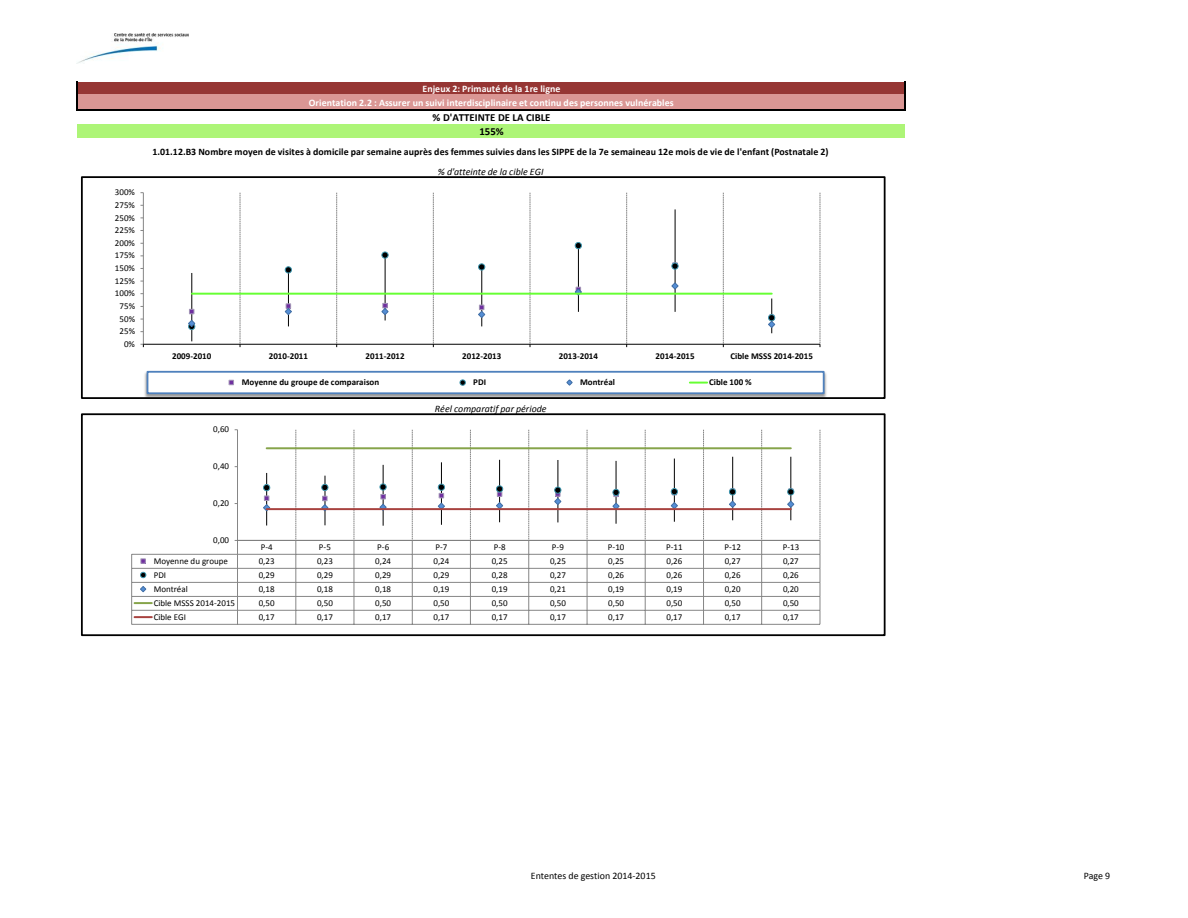
<style>
.page{position:relative;width:1188px;height:918px;background:#fff}
.page>*{position:absolute;margin:0;border:0;box-sizing:border-box;transform-origin:0 0}
.t1{font:700 10.8px "Calibri";color:#000}
.t2{font:700 9.9px "Calibri";letter-spacing:.005em;color:#000}
.t3{font:700 9.9px "Calibri";letter-spacing:.005em;color:#fff}
.t4{font:italic 9.9px "Calibri";letter-spacing:-.005em;color:#000}
.t5{font:9.9px "Calibri";color:#000}
.t6{font:9px "Calibri";color:#000}
.t7{font:700 9px "Calibri";color:#000}
</style>
<div class="page">
<img style="left:77px;top:34px;width:112px;height:29px">
<div style="left:78px;top:82px;width:827px;height:13px;background:#963634"></div>
<div style="left:78px;top:94px;width:827px;height:16px;background:#da9694"></div>
<div style="left:78px;top:124px;width:827px;height:14px;background:#adf577"></div>
<hr style="left:76px;top:81px;width:2px;height:30px;background:#000">
<hr style="left:904px;top:81px;width:2px;height:30px;background:#000">
<hr style="left:78px;top:109px;width:828px;height:2px;background:#000">
<hr style="left:143px;top:193px;width:1px;height:151px;background:#868686">
<hr style="left:143px;top:344px;width:677px;height:1px;background:#000">
<svg style="left:240px;top:193px;width:1px;height:154px"></svg>
<svg style="left:336px;top:193px;width:1px;height:154px"></svg>
<svg style="left:433px;top:193px;width:1px;height:154px"></svg>
<svg style="left:530px;top:193px;width:1px;height:154px"></svg>
<svg style="left:626px;top:193px;width:1px;height:154px"></svg>
<svg style="left:723px;top:193px;width:1px;height:154px"></svg>
<svg style="left:820px;top:193px;width:1px;height:154px"></svg>
<hr style="left:192px;top:273px;width:1px;height:68px;background:#000">
<hr style="left:288px;top:270px;width:1px;height:56px;background:#000">
<hr style="left:385px;top:255px;width:1px;height:65px;background:#000">
<hr style="left:481px;top:267px;width:1px;height:59px;background:#000">
<hr style="left:578px;top:246px;width:1px;height:66px;background:#000">
<hr style="left:675px;top:209px;width:1px;height:103px;background:#000">
<hr style="left:771px;top:299px;width:1px;height:34px;background:#000">
<div style="left:189px;top:323px;width:6px;height:7px;background:#82b7c5;border-radius:50%"></div>
<div style="left:188px;top:323px;width:7px;height:7px;border:1px solid #3d96ae;border-radius:50%"></div>
<svg style="left:285px;top:267px;width:6px;height:6px"></svg>
<div style="left:285px;top:266px;width:7px;height:7px;border:1px solid #3d96ae;border-radius:50%"></div>
<div style="left:382px;top:252px;width:6px;height:7px;border:1px solid #3d96ae;border-radius:50%"></div>
<div style="left:478px;top:264px;width:7px;height:6px;border:1px solid #3d96ae;border-radius:50%"></div>
<div style="left:575px;top:242px;width:6px;height:7px;background:#000;border-radius:50%"></div>
<div style="left:575px;top:242px;width:7px;height:7px;border:1px solid #3d96ae;border-radius:50%"></div>
<svg style="left:672px;top:262px;width:6px;height:7px"></svg>
<div style="left:672px;top:263px;width:6px;height:7px;border:1px solid #3d96ae;border-radius:50%"></div>
<div style="left:768px;top:314px;width:7px;height:7px;border:1px solid #3d96ae;border-radius:50%"></div>
<svg style="left:188px;top:309px;width:8px;height:19px"></svg>
<svg style="left:284px;top:303px;width:8px;height:13px"></svg>
<svg style="left:381px;top:303px;width:8px;height:13px"></svg>
<svg style="left:478px;top:305px;width:8px;height:14px"></svg>
<svg style="left:574px;top:287px;width:8px;height:9px"></svg>
<svg style="left:671px;top:282px;width:8px;height:8px"></svg>
<svg style="left:768px;top:315px;width:8px;height:13px"></svg>
<hr style="left:192px;top:293px;width:580px;height:2px;background:#6f3">
<img style="left:144px;top:370px;width:683px;height:26px">
<div style="left:148px;top:372px;width:676px;height:21px;background:#fff"></div>
<div style="left:147px;top:371px;width:678px;height:23px;border:2px solid #4f81bd"></div>
<svg style="left:229px;top:380px;width:5px;height:5px"></svg>
<svg style="left:460px;top:380px;width:6px;height:6px"></svg>
<svg style="left:566px;top:379px;width:7px;height:7px"></svg>
<svg style="left:690px;top:382px;width:17px;height:2px"></svg>
<div style="left:81px;top:176px;width:805px;height:223px;border:2px solid #000"></div>
<svg style="left:131px;top:429px;width:690px;height:196px"></svg>
<hr style="left:267px;top:447px;width:524px;height:2px;background:#86a44a">
<hr style="left:267px;top:508px;width:524px;height:2px;background:#a8423f">
<div style="left:81px;top:413px;width:805px;height:223px;border:2px solid #000"></div>
<p class="t6" style="left:115px;top:187px;width:22px">300%</p>
<p class="t6" style="left:115px;top:199px;width:22px">275%</p>
<p class="t6" style="left:115px;top:212px;width:22px">250%</p>
<p class="t6" style="left:115px;top:224px;width:22px">225%</p>
<p class="t6" style="left:115px;top:237px;width:22px">200%</p>
<p class="t6" style="left:115px;top:250px;width:22px">175%</p>
<p class="t6" style="left:115px;top:262px;width:22px">150%</p>
<p class="t6" style="left:115px;top:275px;width:22px">125%</p>
<p class="t6" style="left:115px;top:288px;width:22px">100%</p>
<p class="t6" style="left:120px;top:300px;width:17px">75%</p>
<p class="t6" style="left:120px;top:313px;width:17px">50%</p>
<p class="t6" style="left:120px;top:326px;width:17px">25%</p>
<p class="t6" style="left:124px;top:338px;width:12px">0%</p>
<p class="t3" style="left:423px;top:82px;width:140px">Enjeux 2: Primauté de la 1re ligne</p>
<p class="t3" style="left:309px;top:97px;width:366px">Orientation 2.2 : Assurer un suivi interdisciplinaire et continu des personnes vulnérables</p>
<p class="t1" style="left:433px;top:110px;width:119px">% D'ATTEINTE DE LA CIBLE</p>
<p class="t1" style="left:480px;top:124px;width:26px">155%</p>
<p class="t2" style="left:152px;top:145px;width:678px">1.01.12.B3 Nombre moyen de visites à domicile par semaine auprès des femmes suivies dans les SIPPE de la 7e semaineau 12e mois de vie de l'enfant (Postnatale 2)</p>
<p class="t4" style="left:438px;top:168px;width:107px">% d'atteinte de la cible EGI</p>
<p class="t7" style="left:172px;top:350px;width:41px">2009-2010</p>
<p class="t7" style="left:269px;top:350px;width:41px">2010-2011</p>
<p class="t7" style="left:366px;top:350px;width:41px">2011-2012</p>
<p class="t7" style="left:462px;top:350px;width:41px">2012-2013</p>
<p class="t7" style="left:559px;top:350px;width:41px">2013-2014</p>
<p class="t7" style="left:656px;top:350px;width:41px">2014-2015</p>
<p class="t7" style="left:731px;top:350px;width:84px">Cible MSSS 2014-2015</p>
<p class="t7" style="left:242px;top:376px;width:139px">Moyenne du groupe de comparaison</p>
<p class="t7" style="left:473px;top:376px;width:14px">PDI</p>
<p class="t7" style="left:580px;top:376px;width:37px">Montréal</p>
<p class="t7" style="left:709px;top:376px;width:44px">Cible 100 %</p>
<p class="t6" style="left:213px;top:424px;width:17px">0,60</p>
<p class="t6" style="left:213px;top:461px;width:17px">0,40</p>
<p class="t6" style="left:213px;top:497px;width:17px">0,20</p>
<p class="t6" style="left:213px;top:534px;width:17px">0,00</p>
<p class="t4" style="left:435px;top:404px;width:113px">Réel comparatif par période</p>
<p class="t6" style="left:261px;top:541px;width:13px">P-4</p>
<p class="t6" style="left:319px;top:541px;width:13px">P-5</p>
<p class="t6" style="left:377px;top:541px;width:13px">P-6</p>
<p class="t6" style="left:435px;top:541px;width:13px">P-7</p>
<p class="t6" style="left:494px;top:541px;width:13px">P-8</p>
<p class="t6" style="left:552px;top:541px;width:13px">P-9</p>
<p class="t6" style="left:608px;top:541px;width:18px">P-10</p>
<p class="t6" style="left:666px;top:541px;width:18px">P-11</p>
<p class="t6" style="left:724px;top:541px;width:18px">P-12</p>
<p class="t6" style="left:783px;top:541px;width:18px">P-13</p>
<p class="t6" style="left:154px;top:555px;width:76px">Moyenne du groupe</p>
<p class="t6" style="left:259px;top:555px;width:17px">0,23</p>
<p class="t6" style="left:317px;top:555px;width:17px">0,23</p>
<p class="t6" style="left:375px;top:555px;width:17px">0,24</p>
<p class="t6" style="left:434px;top:555px;width:17px">0,24</p>
<p class="t6" style="left:492px;top:555px;width:17px">0,25</p>
<p class="t6" style="left:550px;top:555px;width:17px">0,25</p>
<p class="t6" style="left:608px;top:555px;width:17px">0,25</p>
<p class="t6" style="left:667px;top:555px;width:17px">0,26</p>
<p class="t6" style="left:725px;top:555px;width:17px">0,27</p>
<p class="t6" style="left:783px;top:555px;width:17px">0,27</p>
<p class="t6" style="left:154px;top:569px;width:14px">PDI</p>
<p class="t6" style="left:259px;top:569px;width:17px">0,29</p>
<p class="t6" style="left:317px;top:569px;width:17px">0,29</p>
<p class="t6" style="left:375px;top:569px;width:17px">0,29</p>
<p class="t6" style="left:434px;top:569px;width:17px">0,29</p>
<p class="t6" style="left:492px;top:569px;width:17px">0,28</p>
<p class="t6" style="left:550px;top:569px;width:17px">0,27</p>
<p class="t6" style="left:608px;top:569px;width:17px">0,26</p>
<p class="t6" style="left:667px;top:569px;width:17px">0,26</p>
<p class="t6" style="left:725px;top:569px;width:17px">0,26</p>
<p class="t6" style="left:783px;top:569px;width:17px">0,26</p>
<p class="t6" style="left:154px;top:583px;width:36px">Montréal</p>
<p class="t6" style="left:259px;top:583px;width:17px">0,18</p>
<p class="t6" style="left:317px;top:583px;width:17px">0,18</p>
<p class="t6" style="left:375px;top:583px;width:17px">0,18</p>
<p class="t6" style="left:434px;top:583px;width:17px">0,19</p>
<p class="t6" style="left:492px;top:583px;width:17px">0,19</p>
<p class="t6" style="left:550px;top:583px;width:17px">0,21</p>
<p class="t6" style="left:608px;top:583px;width:17px">0,19</p>
<p class="t6" style="left:667px;top:583px;width:17px">0,19</p>
<p class="t6" style="left:725px;top:583px;width:17px">0,20</p>
<p class="t6" style="left:783px;top:583px;width:17px">0,20</p>
<p class="t6" style="left:154px;top:597px;width:83px">Cible MSSS 2014-2015</p>
<p class="t6" style="left:259px;top:597px;width:17px">0,50</p>
<p class="t6" style="left:317px;top:597px;width:17px">0,50</p>
<p class="t6" style="left:375px;top:597px;width:17px">0,50</p>
<p class="t6" style="left:434px;top:597px;width:17px">0,50</p>
<p class="t6" style="left:492px;top:597px;width:17px">0,50</p>
<p class="t6" style="left:550px;top:597px;width:17px">0,50</p>
<p class="t6" style="left:608px;top:597px;width:17px">0,50</p>
<p class="t6" style="left:667px;top:597px;width:17px">0,50</p>
<p class="t6" style="left:725px;top:597px;width:17px">0,50</p>
<p class="t6" style="left:783px;top:597px;width:17px">0,50</p>
<p class="t6" style="left:154px;top:611px;width:34px">Cible EGI</p>
<p class="t6" style="left:259px;top:611px;width:17px">0,17</p>
<p class="t6" style="left:317px;top:611px;width:17px">0,17</p>
<p class="t6" style="left:375px;top:611px;width:17px">0,17</p>
<p class="t6" style="left:434px;top:611px;width:17px">0,17</p>
<p class="t6" style="left:492px;top:611px;width:17px">0,17</p>
<p class="t6" style="left:550px;top:611px;width:17px">0,17</p>
<p class="t6" style="left:608px;top:611px;width:17px">0,17</p>
<p class="t6" style="left:667px;top:611px;width:17px">0,17</p>
<p class="t6" style="left:725px;top:611px;width:17px">0,17</p>
<p class="t6" style="left:783px;top:611px;width:17px">0,17</p>
<p class="t5" style="left:531px;top:869px;width:126px">Ententes de gestion 2014-2015</p>
<p class="t5" style="left:1084px;top:869px;width:28px">Page 9</p>
</div>
